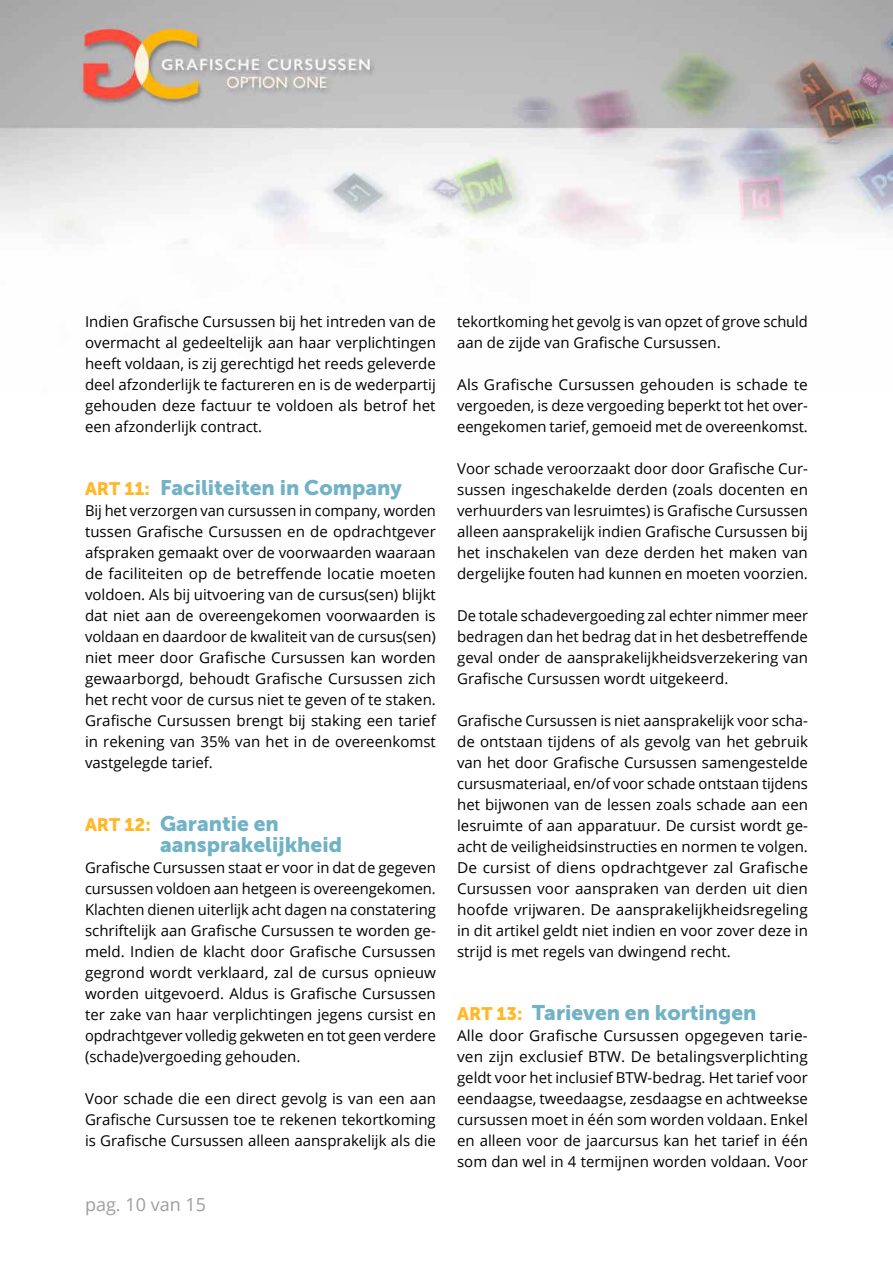
<style>
.page{position:relative;width:893px;height:1263px;background:#fff}
.page>*{position:absolute;margin:0;border:0;box-sizing:border-box;transform-origin:0 0}
.t1{font:21px/21px "Museo Sans 900";color:#71b2c6}
.t2{font:18px "Open Sans";color:#9d9d9c}
.t3{font:15px/21px "Open Sans";color:#000;text-align:justify}
.s1{font-size:18px;color:#ffb724}
</style>
<div class="page">
<img style="left:0;top:0;width:893px;height:250px">
<p class="t3" style="left:85px;top:311px;width:352px">Indien Grafische Cursussen bij het intreden van de overmacht al gedeeltelijk aan haar verplichtingen heeft voldaan, is zij gerechtigd het reeds geleverde deel afzonderlijk te factureren en is de wederpartij gehouden deze factuur te voldoen als betrof het een afzonderlijk contract.</p>
<h1 class="t1" style="left:85px;top:477px;width:318px"><span class="s1">Art 11:</span> Faciliteiten in Company</h1>
<p class="t3" style="left:85px;top:500px;width:352px">Bij het verzorgen van cursussen in company, worden tussen Grafische Cursussen en de opdrachtgever afspraken gemaakt over de voorwaarden waaraan de faciliteiten op de betreffende locatie moeten voldoen. Als bij uitvoering van de cursus(sen) blijkt dat niet aan de overeengekomen voorwaarden is voldaan en daardoor de kwaliteit van de cursus(sen) niet meer door Grafische Cursussen kan worden gewaarborgd, behoudt Grafische Cursussen zich het recht voor de cursus niet te geven of te staken.<br>Grafische Cursussen brengt bij staking een tarief in rekening van 35% van het in de overeenkomst vastgelegde tarief.</p>
<h1 class="t1" style="left:160px;top:813px;width:184px;text-indent:-75px"><span class="s1">Art 12:</span> Garantie en aansprakelijkheid</h1>
<p class="t3" style="left:85px;top:857px;width:352px">Grafische Cursussen staat er voor in dat de gegeven cursussen voldoen aan hetgeen is overeengekomen.<br>Klachten dienen uiterlijk acht dagen na constatering schriftelijk aan Grafische Cursussen te worden ge&shy;meld. Indien de klacht door Grafische Cursussen gegrond wordt verklaard, zal de cursus opnieuw worden uitgevoerd. Aldus is Grafische Cursussen ter zake van haar verplichtingen jegens cursist en opdrachtgever volledig gekweten en tot geen verdere (schade)vergoeding gehouden.</p>
<p class="t3" style="left:85px;top:1088px;width:352px">Voor schade die een direct gevolg is van een aan Grafische Cursussen toe te rekenen tekortkoming is Grafische Cursussen alleen aansprakelijk als die</p>
<p class="t2" style="left:85px;top:1192px;width:122px">pag. 10 van 15</p>
<p class="t3" style="left:457px;top:311px;width:352px">tekortkoming het gevolg is van opzet of grove schuld aan de zijde van Grafische Cursussen.</p>
<p class="t3" style="left:457px;top:374px;width:352px">Als Grafische Cursussen gehouden is schade te vergoeden, is deze vergoeding beperkt tot het over&shy;eengekomen tarief, gemoeid met de overeenkomst.</p>
<p class="t3" style="left:457px;top:458px;width:352px">Voor schade veroorzaakt door door Grafische Cur&shy;sussen ingeschakelde derden (zoals docenten en verhuurders van lesruimtes) is Grafische Cursussen alleen aansprakelijk indien Grafische Cursussen bij het inschakelen van deze derden het maken van dergelijke fouten had kunnen en moeten voorzien.</p>
<p class="t3" style="left:457px;top:605px;width:352px">De totale schadevergoeding zal echter nimmer meer bedragen dan het bedrag dat in het desbetreffende geval onder de aansprakelijkheidsverzekering van Grafische Cursussen wordt uitgekeerd.</p>
<p class="t3" style="left:457px;top:710px;width:352px">Grafische Cursussen is niet aansprakelijk voor scha&shy;de ontstaan tijdens of als gevolg van het gebruik van het door Grafische Cursussen samengestelde cursusmateriaal, en/of voor schade ontstaan tijdens het bijwonen van de lessen zoals schade aan een lesruimte of aan apparatuur. De cursist wordt ge&shy;acht de veiligheidsinstructies en normen te volgen.<br>De cursist of diens opdrachtgever zal Grafische Cursussen voor aanspraken van derden uit dien hoofde vrijwaren. De aansprakelijkheidsregeling in dit artikel geldt niet indien en voor zover deze in strijd is met regels van dwingend recht.</p>
<h1 class="t1" style="left:457px;top:1002px;width:301px"><span class="s1">Art 13:</span> Tarieven en kortingen</h1>
<p class="t3" style="left:457px;top:1025px;width:352px">Alle door Grafische Cursussen opgegeven tarie&shy;ven zijn exclusief BTW. De betalingsverplichting geldt voor het inclusief BTW-bedrag. Het tarief voor eendaagse, tweedaagse, zesdaagse en achtweekse cursussen moet in één som worden voldaan. Enkel en alleen voor de jaarcursus kan het tarief in één som dan wel in 4 termijnen worden voldaan. Voor</p>
</div>
